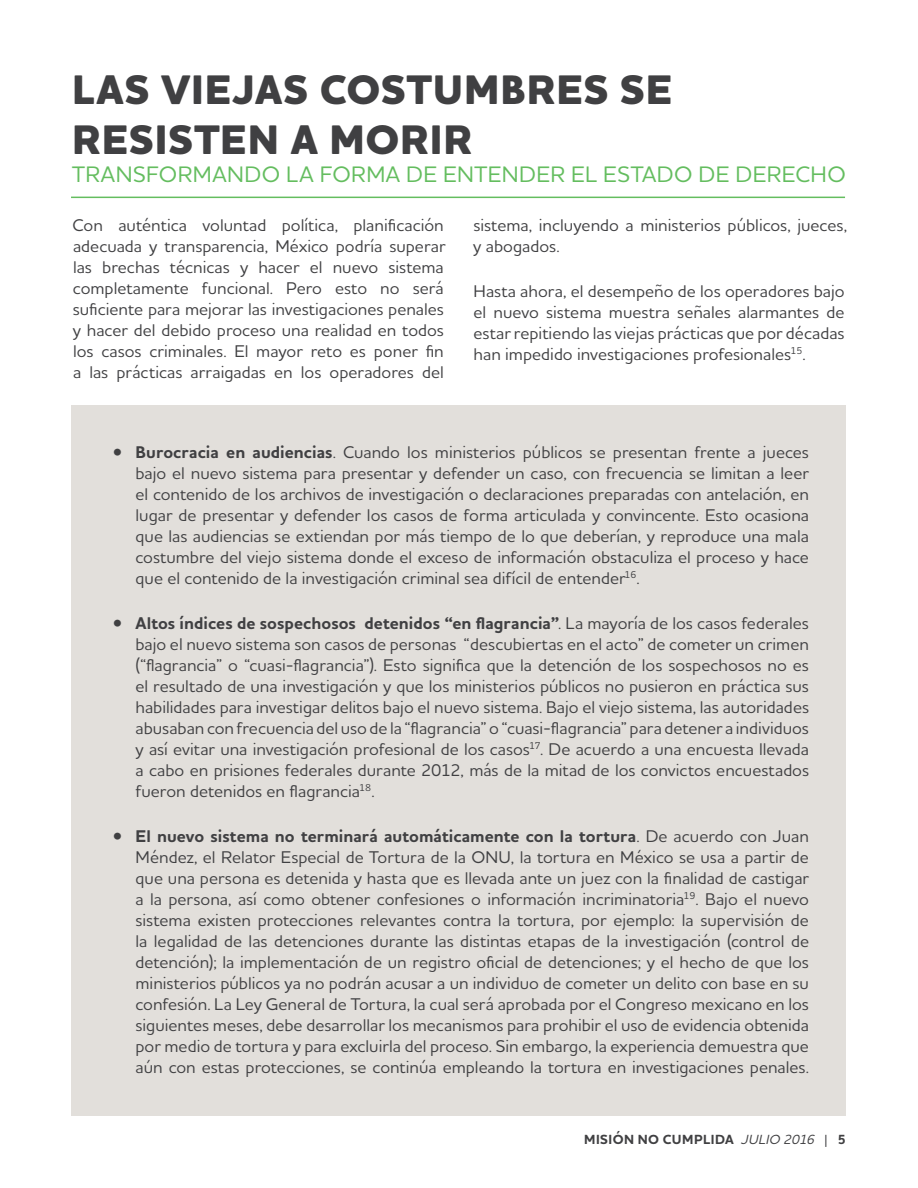
<style>
.page{position:relative;width:918px;height:1188px;background:#fff}
.page>*{position:absolute;margin:0;border:0;box-sizing:border-box;transform-origin:0 0}
.t1{font:800 42px/50.4px "Houschka Alt Pro";letter-spacing:.02em;color:#404042}
.t2{font:500 22.8px "Houschka Alt Pro";letter-spacing:.02em;color:#64bd5f}
.t3{font:500 17.25px/21px "Houschka Alt Pro";color:#404042;text-align:justify}
.t4{font:700 13.5px "Houschka Alt Pro";letter-spacing:.03em;color:#404042}
.s1{font-weight:700}
.s2{font-weight:500;font-style:italic}
.s3{font-weight:500}
</style>
<div class="page">
<hr style="left:71px;top:197px;width:774px;height:1px;background:#64bd5f">
<div style="left:71px;top:405px;width:774px;height:710px;background:#e2dfdb"></div>
<h1 class="t1" style="left:72px;top:64px;width:601px">LAS VIEJAS COSTUMBRES SE<br>RESISTEN A MORIR</h1>
<h2 class="t2" style="left:72px;top:160px;width:775px">TRANSFORMANDO LA FORMA DE ENTENDER EL ESTADO DE DERECHO</h2>
<p class="t3" style="left:72px;top:214px;width:375px">Con auténtica voluntad política, planificación adecuada y transparencia, México podría superar las brechas técnicas y hacer el nuevo sistema completamente funcional. Pero esto no será suficiente para mejorar las investigaciones penales y hacer del debido proceso una realidad en todos los casos criminales. El mayor reto es poner fin a las prácticas arraigadas en los operadores del</p>
<p class="t3" style="left:473px;top:214px;width:375px">sistema, incluyendo a ministerios públicos, jueces, y abogados.</p>
<p class="t3" style="left:473px;top:280px;width:373px">Hasta ahora, el desempeño de los operadores bajo el nuevo sistema muestra señales alarmantes de estar repitiendo las viejas prácticas que por décadas han impedido investigaciones profesionales<sup>15</sup>.</p>
<p class="t3" style="left:136px;top:441px;width:675px;text-indent:-22px"><span class="s1">• Burocracia en audiencias</span>. Cuando los ministerios públicos se presentan frente a jueces bajo el nuevo sistema para presentar y defender un caso, con frecuencia se limitan a leer el contenido de los archivos de investigación o declaraciones preparadas con antelación, en lugar de presentar y defender los casos de forma articulada y convincente. Esto ocasiona que las audiencias se extiendan por más tiempo de lo que deberían, y reproduce una mala costumbre del viejo sistema donde el exceso de información obstaculiza el proceso y hace que el contenido de la investigación criminal sea difícil de entender<sup>16</sup>.</p>
<p class="t3" style="left:136px;top:612px;width:675px;text-indent:-22px"><span class="s1">• Altos índices de sospechosos detenidos “en flagrancia”</span>. La mayoría de los casos federales bajo el nuevo sistema son casos de personas “descubiertas en el acto” de cometer un crimen (“flagrancia” o “cuasi-flagrancia”). Esto significa que la detención de los sospechosos no es el resultado de una investigación y que los ministerios públicos no pusieron en práctica sus habilidades para investigar delitos bajo el nuevo sistema. Bajo el viejo sistema, las autoridades abusaban con frecuencia del uso de la “flagrancia” o “cuasi-flagrancia” para detener a individuos y así evitar una investigación profesional de los casos<sup>17</sup>. De acuerdo a una encuesta llevada a cabo en prisiones federales durante 2012, más de la mitad de los convictos encuestados fueron detenidos en flagrancia<sup>18</sup>.</p>
<p class="t3" style="left:136px;top:825px;width:675px;text-indent:-22px">• <span class="s1">El nuevo sistema no terminará automáticamente con la tortura</span>. De acuerdo con Juan Méndez, el Relator Especial de Tortura de la ONU, la tortura en México se usa a partir de que una persona es detenida y hasta que es llevada ante un juez con la finalidad de castigar a la persona, así como obtener confesiones o información incriminatoria<sup>19</sup>. Bajo el nuevo sistema existen protecciones relevantes contra la tortura, por ejemplo: la supervisión de la legalidad de las detenciones durante las distintas etapas de la investigación (control de detención); la implementación de un registro oficial de detenciones; y el hecho de que los ministerios públicos ya no podrán acusar a un individuo de cometer un delito con base en su confesión. La Ley General de Tortura, la cual será aprobada por el Congreso mexicano en los siguientes meses, debe desarrollar los mecanismos para prohibir el uso de evidencia obtenida por medio de tortura y para excluirla del proceso. Sin embargo, la experiencia demuestra que aún con estas protecciones, se continúa empleando la tortura en investigaciones penales.</p>
<p class="t4" style="left:584px;top:1131px;width:263px">MISIÓN NO CUMPLIDA <span class="s2">JULIO 2016</span> <span class="s3">|</span> 5</p>
</div>
